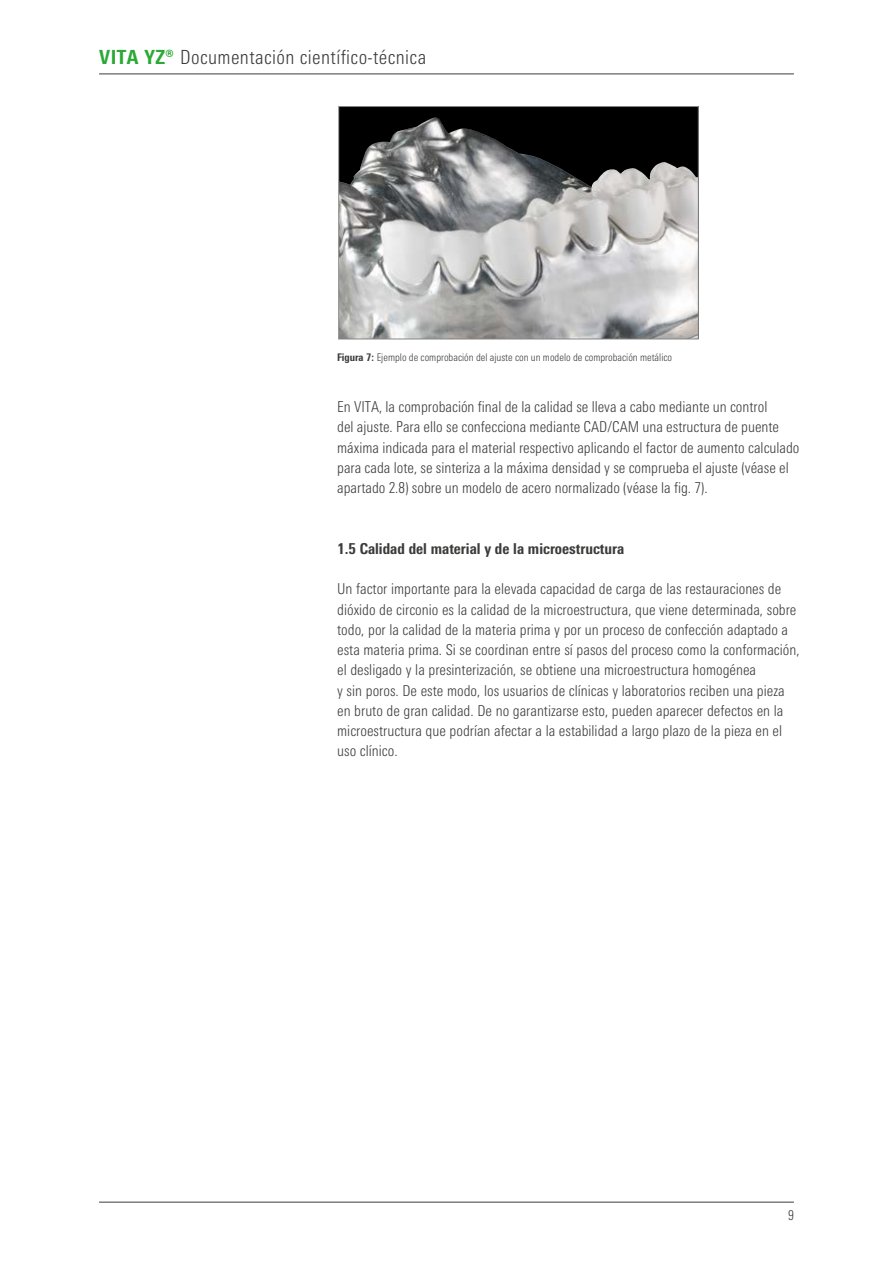
<style>
.page{position:relative;width:893px;height:1263px;background:#fff}
.page>*{position:absolute;margin:0;border:0;box-sizing:border-box;transform-origin:0 0}
.t1{font:300 condensed 19.5px "Univers Next Pro";letter-spacing:.02em;color:#3b3b3a}
.t2{font:300 condensed 15px/20.2px "Univers Next Pro";color:#3b3b3a}
.t3{font:800 condensed 15px "Univers Next Pro";color:#3b3b3a}
.t4{font:300 condensed 13.5px "Univers Next Pro";color:#3b3b3a}
.t5{font:300 condensed 10.5px "Univers Next Pro";color:#3b3b3a}
.s1{font-weight:800;color:#2ba835}
.s2{font-weight:800}
</style>
<div class="page">
<hr style="left:99px;top:74px;width:695px;height:1px;background:#3b3b3a">
<hr style="left:99px;top:1202px;width:695px;height:1px;background:#3b3b3a">
<div style="left:339px;top:107px;width:359px;height:232px;background:#000"></div>
<img style="left:340px;top:117px;width:357px;height:220px">
<div style="left:338px;top:106px;width:361px;height:233px;border:1px solid #878786"></div>
<h1 class="t1" style="left:99px;top:46px;width:328px"><span class="s1">VITA YZ®</span> Documentación científico-técnica</h1>
<p class="t5" style="left:337px;top:352px;width:337px"><span class="s2">Figura 7:</span> Ejemplo de comprobación del ajuste con un modelo de comprobación metálico</p>
<p class="t2" style="left:337px;top:396px;width:464px">En VITA, la comprobación final de la calidad se lleva a cabo mediante un control<br>del ajuste. Para ello se confecciona mediante CAD/CAM una estructura de puente máxima indicada para el material respectivo aplicando el factor de aumento calculado para cada lote, se sinteriza a la máxima densidad y se comprueba el ajuste (véase el apartado 2.8) sobre un modelo de acero normalizado (véase la fig. 7).</p>
<p class="t3" style="left:337px;top:539px;width:289px">1.5 Calidad del material y de la microestructura</p>
<p class="t2" style="left:337px;top:579px;width:464px">Un factor importante para la elevada capacidad de carga de las restauraciones de dióxido de circonio es la calidad de la microestructura, que viene determinada, sobre todo, por la calidad de la materia prima y por un proceso de confección adaptado a esta materia prima. Si se coordinan entre sí pasos del proceso como la conformación, el desligado y la presinterización, se obtiene una microestructura homogénea<br>y sin poros. De este modo, los usuarios de clínicas y laboratorios reciben una pieza en bruto de gran calidad. De no garantizarse esto, pueden aparecer defectos en la microestructura que podrían afectar a la estabilidad a largo plazo de la pieza en el uso clínico.</p>
<p class="t4" style="left:788px;top:1207px;width:7px">9</p>
</div>
